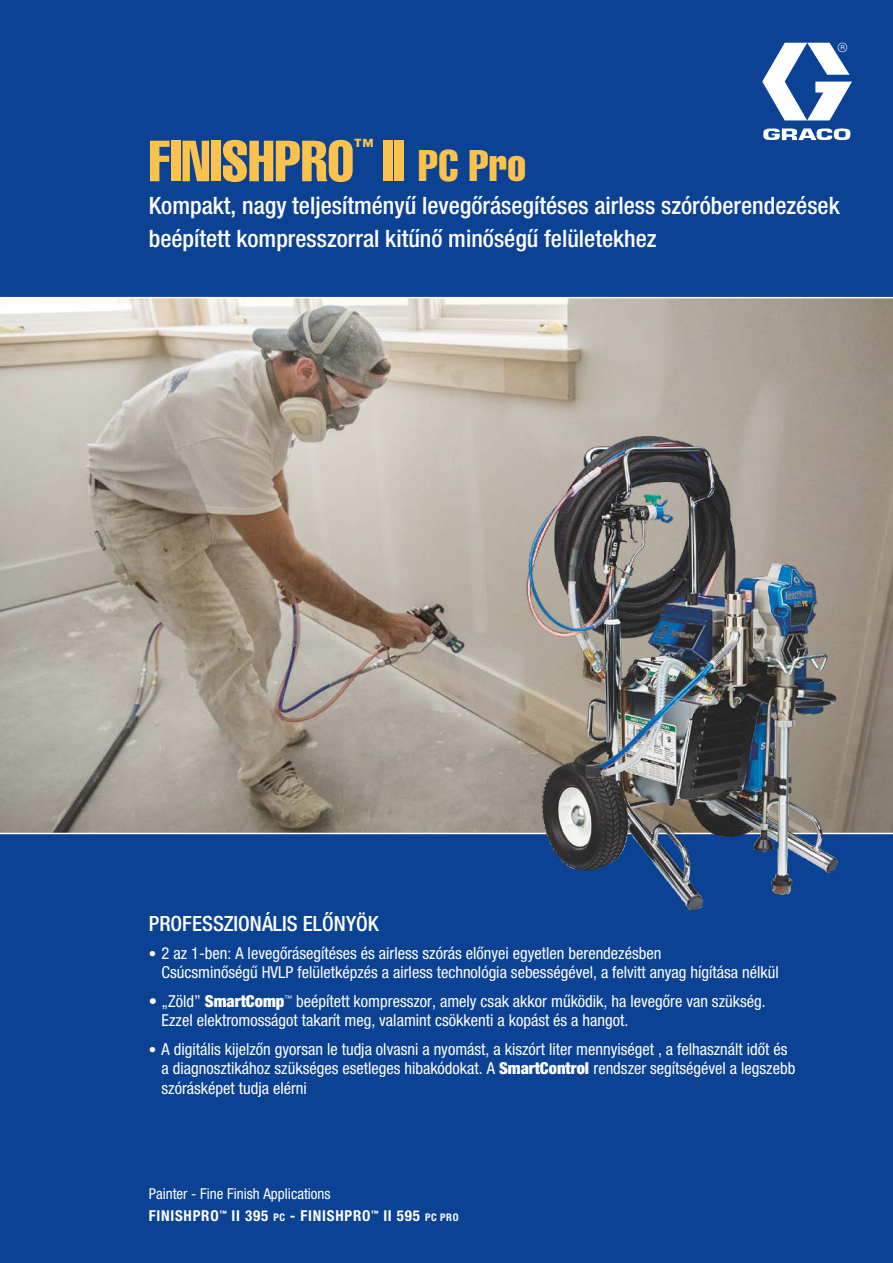
<style>
.page{position:relative;width:893px;height:1263px;background:#fff}
.page>*{position:absolute;margin:0;border:0;box-sizing:border-box;transform-origin:0 0}
.t1{font:57px "Helvetica LT Std Comp";color:#fcc24e}
.t2{font:43.5px "Helvetica LT Std Comp";color:#fcc24e}
.t3{font:500 condensed 24px/33px "Helvetica Neue LTCE";color:#fff}
.t4{font:500 condensed 21px "Helvetica Neue LTCE";color:#fff}
.t5{font:19.95px "Helvetica LT Std Comp";color:#fcc24e}
.t6{font:condensed 16.5px/19.5px "Helvetica Neue LTCE";color:#fff}
.t7{font:700 condensed 15px "Helvetica Neue LT Std";letter-spacing:.05em;color:#fff}
.t8{font:condensed 15px "Helvetica Neue LT Std";color:#fff}
.s1{font-size:57px}
.s2{font-size:15px}
.s3{font-weight:900}
.s4{font-size:10.5px}
</style>
<div class="page">
<img style="left:0;top:298px;width:893px;height:535px">
<div style="left:0;top:833px;width:893px;height:430px;background:#0b4294"></div>
<div style="left:0;top:0;width:893px;height:298px;background:#0b4294"></div>
<svg style="left:762px;top:43px;width:90px;height:97px"></svg>
<hr style="left:0;top:833px;width:893px;height:1px;background:#fff">
<img style="left:517px;top:425px;width:328px;height:486px">
<hr style="left:0;top:297px;width:893px;height:1px;background:#fff">
<h1 class="t1" style="left:149px;top:125px;width:207px">FINISHPRO</h1>
<p class="t5" style="left:354px;top:134px;width:21px">™</p>
<h2 class="t2" style="left:382px;top:138px;width:146px"><span class="s1">II</span> PC Pro</h2>
<h3 class="t3" style="left:149px;top:189px;width:692px">Kompakt, nagy teljesítményű levegőrásegítéses airless szóróberendezések beépített kompresszorral kitűnő minőségű felületekhez</h3>
<p class="t4" style="left:149px;top:911px;width:231px">PROFESSZIONÁLIS ELŐNYÖK</p>
<p class="t6" style="left:162px;top:943px;width:619px;text-indent:-13px"><span class="s2">•</span> 2 az 1-ben: A levegőrásegítéses és airless szórás előnyei egyetlen berendezésben<br>Csúcsminőségű HVLP felületképzés a airless technológia sebességével, a felvitt anyag hígítása nélkül</p>
<p class="t6" style="left:162px;top:991px;width:606px;text-indent:-13px">• „Zöld” <span class="s3">SmartComp</span><sup>™</sup> beépített kompresszor, amely csak akkor működik, ha levegőre van szükség.<br>Ezzel elektromosságot takarít meg, valamint csökkenti a kopást és a hangot.</p>
<p class="t6" style="left:162px;top:1039px;width:635px;text-indent:-13px"><span class="s2">•</span> A digitális kijelzőn gyorsan le tudja olvasni a nyomást, a kiszórt liter mennyiséget , a felhasznált időt és a diagnosztikához szükséges esetleges hibakódokat. A <span class="s3">SmartControl</span> rendszer segítségével a legszebb szórásképet tudja elérni</p>
<p class="t8" style="left:149px;top:1185px;width:183px">Painter - Fine Finish Applications</p>
<p class="t7" style="left:149px;top:1206px;width:311px">FINISHPRO<sup>™</sup> II 395 <span class="s4">PC</span> - FINISHPRO<sup>™</sup> II 595 <span class="s4">PC PRO</span></p>
</div>
